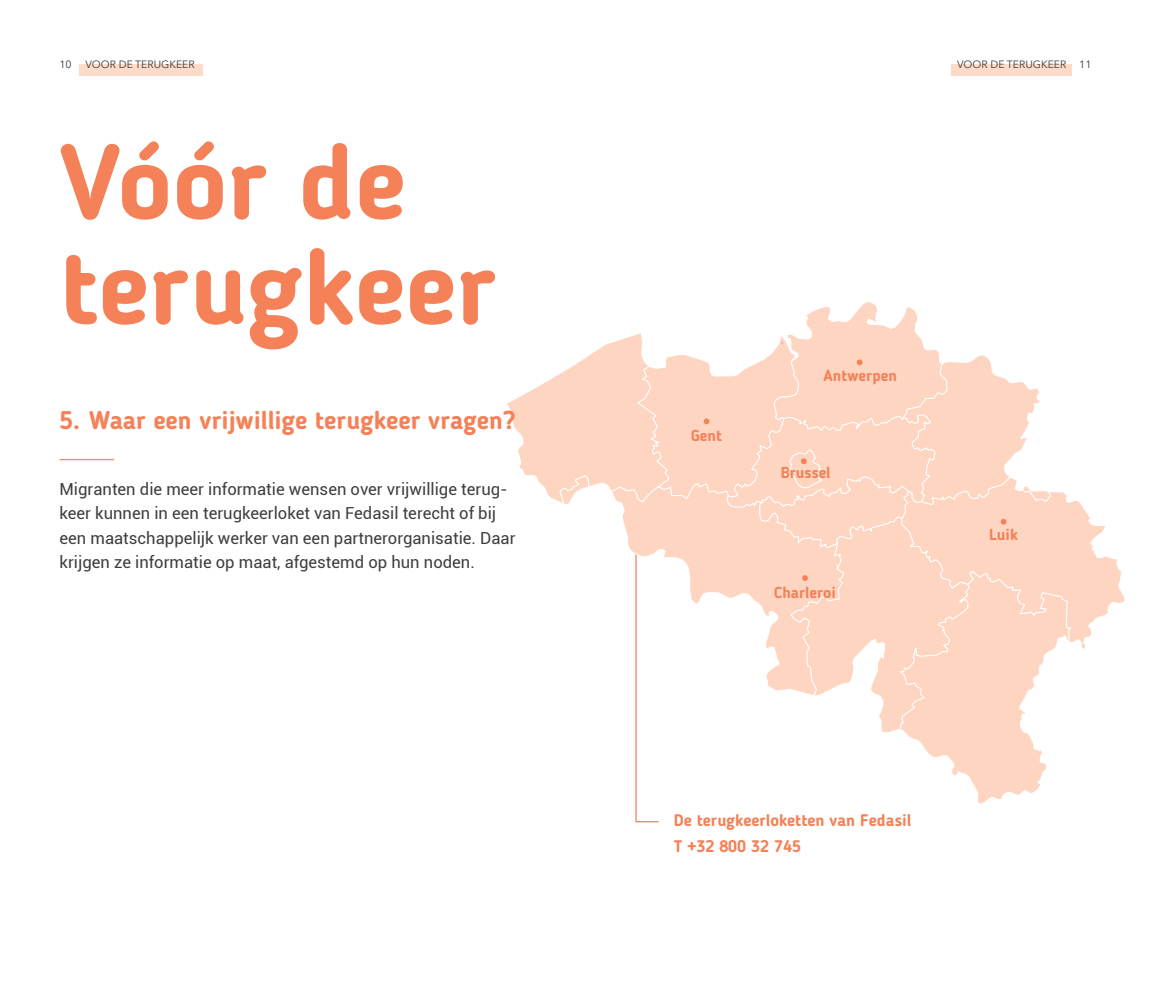
<style>
.page{position:relative;width:1151px;height:993px;background:#fff}
.page>*{position:absolute;margin:0;border:0;box-sizing:border-box;transform-origin:0 0}
.t1{font:700 105px/105px "Blogger Sans";color:#f48157}
.t2{font:700 25.38px "Blogger Sans";color:#f48157}
.t3{font:16.62px/24.5px "Roboto";color:#3e3e3f}
.t4{font:700 16.62px "Blogger Sans";color:#f48157}
.t5{font:700 15.75px "Blogger Sans";color:#f48157}
.t6{font:10.5px "Avenir Next LT Pro";color:#383839}
</style>
<div class="page">
<div style="left:79px;top:63px;width:123px;height:12px;background:#fddbc9"></div>
<div style="left:951px;top:63px;width:121px;height:12px;background:#fddbc9"></div>
<hr style="left:60px;top:458px;width:54px;height:2px;background:#f68d65">
<svg style="left:507px;top:302px;width:618px;height:520px"></svg>
<p class="t6" style="left:60px;top:58px;width:14px">10</p>
<p class="t6" style="left:86px;top:58px;width:111px">VOOR DE TERUGKEER</p>
<p class="t6" style="left:957px;top:58px;width:136px">VOOR DE TERUGKEER 11</p>
<p class="t1" style="left:60px;top:129px;width:438px">Vóór de terugkeer</p>
<p class="t2" style="left:60px;top:404px;width:458px">5. Waar een vrijwillige terugkeer vragen?</p>
<p class="t3" style="left:60px;top:476px;width:457px">Migranten die meer informatie wensen over vrijwillige terug&shy;keer kunnen in een terugkeerloket van Fedasil terecht of bij een maatschappelijk werker van een partnerorganisatie. Daar krijgen ze informatie op maat, afgestemd op hun noden.</p>
<p class="t5" style="left:691px;top:426px;width:32px">Gent</p>
<p class="t5" style="left:823px;top:366px;width:75px">Antwerpen</p>
<p class="t5" style="left:781px;top:463px;width:51px">Brussel</p>
<p class="t5" style="left:774px;top:582px;width:63px">Charleroi</p>
<p class="t5" style="left:989px;top:525px;width:30px">Luik</p>
<p class="t4" style="left:674px;top:809px;width:239px">De terugkeerloketten van Fedasil</p>
<p class="t4" style="left:674px;top:836px;width:129px">T +32 800 32 745</p>
</div>
